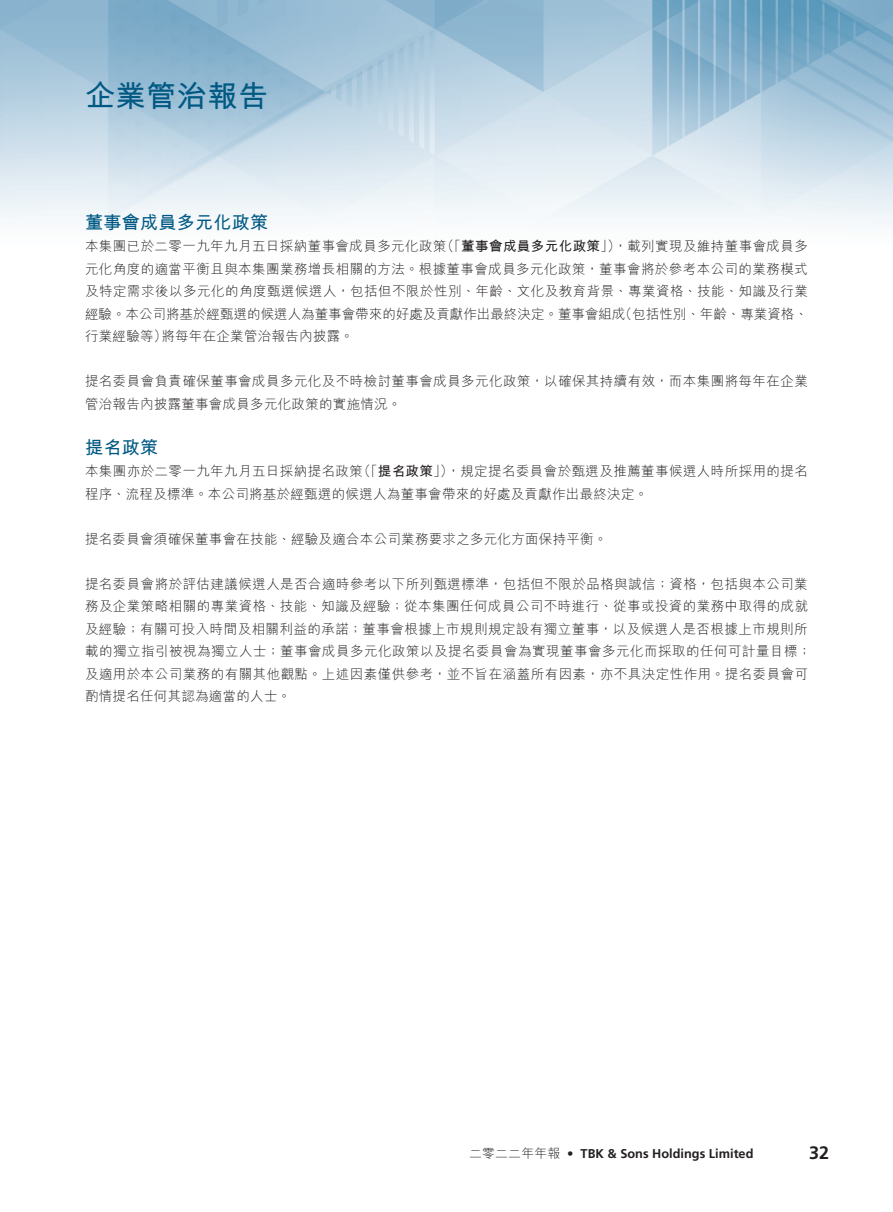
<style>
.page{position:relative;width:893px;height:1212px;background:#fff}
.page>*{position:absolute;margin:0;border:0;box-sizing:border-box;transform-origin:0 0}
.t1{font:700 30px "M Hei HK";letter-spacing:.02em;color:#005983}
._01_H1{font:700 18px "M Hei HK";letter-spacing:.02em;color:#005983}
.t2{font:700 18px "Frutiger LT Std";color:#231f20}
._00_txt{font:300 13.5px/22.5px "M Hei HK";letter-spacing:.03em;color:#231f20}
._00_txt-2{font:300 13.5px/22.5px "M Hei HK";color:#231f20}
._00_txt-3{font:700 13.5px "M Hei HK";letter-spacing:.03em;color:#231f20}
.t3{font:700 12.75px "Frutiger LT Std";color:#231f20}
.t4{font:300 12.75px "M Hei HK";letter-spacing:.02em;color:#231f20}
.t5{font:300 12.75px "Frutiger LT Std";color:#231f20}
.s1{font-weight:300}
.s2{font-weight:700}
</style>
<div class="page">
<img style="left:0;top:0;width:893px;height:224px">
<h1 class="t1" style="left:85px;top:74px;width:185px">企業管治報告</h1>
<p class="_01_H1" style="left:85px;top:209px;width:185px">董事會成員多元化政策</p>
<p class="_00_txt-3" style="left:441px;top:236px;width:181px"><span class="s1">（「</span>董事會成員多元化政策<span class="s1">」）</span></p>
<p class="_00_txt" style="left:85px;top:235px;width:363px">本集團已於二零一九年九月五日採納董事會成員多元化政策</p>
<p class="_00_txt" style="left:85px;top:257px;width:724px">元化角度的適當平衡且與本集團業務增長相關的方法。根據董事會成員多元化政策，董事會將於參考本公司的業務模式</p>
<p class="_00_txt" style="left:85px;top:280px;width:724px">及特定需求後以多元化的角度甄選候選人，包括但不限於性別、年齡、文化及教育背景、專業資格、技能、知識及行業</p>
<p class="_00_txt-2" style="left:619px;top:302px;width:191px">（包括性別、年齡、專業資格、</p>
<p class="_00_txt" style="left:614px;top:235px;width:196px">，載列實現及維持董事會成員多</p>
<p class="_00_txt-2" style="left:161px;top:302px;width:466px;text-indent:-76px">經驗。本公司將基於經甄選的候選人為董事會帶來的好處及貢獻作出最終決定。董事會組成將每年在企業管治報告內披露。</p>
<p class="_00_txt" style="left:85px;top:325px;width:84px">行業經驗等）</p>
<p class="_00_txt" style="left:85px;top:370px;width:724px">提名委員會負責確保董事會成員多元化及不時檢討董事會成員多元化政策，以確保其持續有效，而本集團將每年在企業管治報告內披露董事會成員多元化政策的實施情況。</p>
<p class="_01_H1" style="left:85px;top:434px;width:75px">提名政策</p>
<p class="_00_txt" style="left:447px;top:460px;width:363px">，規定提名委員會於甄選及推薦董事候選人時所採用的提名</p>
<p class="_00_txt" style="left:357px;top:460px;width:98px">（「<span class="s2">提名政策</span>」）</p>
<p class="_00_txt" style="left:85px;top:460px;width:564px">本集團亦於二零一九年九月五日採納提名政策<br>程序、流程及標準。本公司將基於經甄選的候選人為董事會帶來的好處及貢獻作出最終決定。</p>
<p class="_00_txt" style="left:85px;top:527px;width:524px">提名委員會須確保董事會在技能、經驗及適合本公司業務要求之多元化方面保持平衡。</p>
<p class="_00_txt" style="left:85px;top:572px;width:728px">提名委員會將於評估建議候選人是否合適時參考以下所列甄選標準，包括但不限於品格與誠信；資格，包括與本公司業務及企業策略相關的專業資格、技能、知識及經驗；從本集團任何成員公司不時進行、從事或投資的業務中取得的成就及經驗；有關可投入時間及相關利益的承諾；董事會根據上市規則規定設有獨立董事，以及候選人是否根據上市規則所載的獨立指引被視為獨立人士；董事會成員多元化政策以及提名委員會為實現董事會多元化而採取的任何可計量目標;及適用於本公司業務的有關其他觀點。上述因素僅供參考，並不旨在涵蓋所有因素，亦不具決定性作用。提名委員會可酌情提名任何其認為適當的人士。</p>
<p class="t4" style="left:469px;top:1147px;width:92px">二零二二年年報</p>
<p class="t5" style="left:567px;top:1146px;width:8px">•</p>
<p class="t3" style="left:581px;top:1146px;width:174px">TBK &amp; Sons Holdings Limited</p>
<h2 class="t2" style="left:809px;top:1142px;width:22px">32</h2>
</div>
